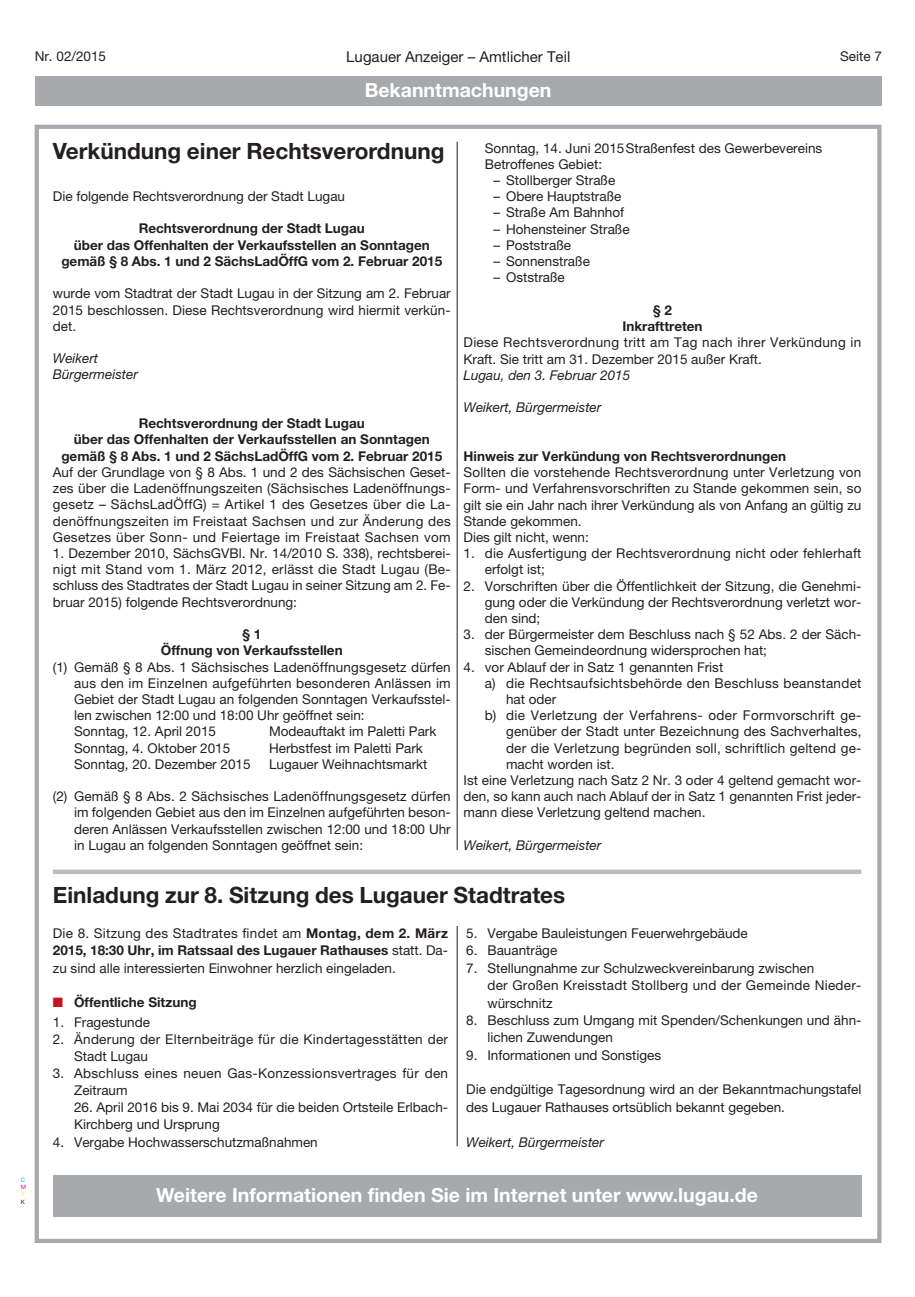
<style>
.page{position:relative;width:915px;height:1297px;background:#fff}
.page>*{position:absolute;margin:0;border:0;box-sizing:border-box;transform-origin:0 0}
.t1{font:700 22.5px "Helvetica Neue";color:#231f20}
.t2{font:700 19.5px "Helvetica Neue";color:#fff}
.t3{font:15px "Helvetica Neue";color:#231f20}
.t4{font:13.5px/16.2px "Helvetica Neue";color:#231f20}
.t5{font:700 13.5px/16.2px "Helvetica Neue";color:#231f20;text-align:center}
.t6{font:13.5px/17.1px "Helvetica Neue";letter-spacing:.02em;color:#231f20}
.t7{font:italic 13.5px/16.2px "Helvetica Neue";color:#231f20}
.t8{font:6px "Helvetica Neue";color:#00adef}
.t9{font:6px "Helvetica Neue";color:#ec008c}
.t10{font:6px "Helvetica Neue";color:#fff200}
.t11{font:6px "Helvetica Neue";color:#231f20}
.s1{font-weight:700}
.s2{color:#c4151c}
</style>
<div class="page">
<div style="left:35px;top:76px;width:846px;height:30px;background:#a7a9ac"></div>
<div style="left:35px;top:125px;width:846px;height:1118px;border:4px solid #a7a9ac"></div>
<hr style="left:456px;top:142px;width:1px;height:708px;background:#231f20">
<div style="left:53px;top:869px;width:808px;height:5px;background:#bbbdbf"></div>
<div style="left:53px;top:1175px;width:808px;height:41px;background:#a7a9ac"></div>
<hr style="left:456px;top:926px;width:1px;height:220px;background:#231f20">
<p class="t4" style="left:35px;top:49px;width:73px">Nr. 02/2015</p>
<p class="t3" style="left:346px;top:51px;width:225px">Lugauer Anzeiger – Amtlicher Teil</p>
<p class="t4" style="left:839px;top:49px;width:43px">Seite 7</p>
<h2 class="t2" style="left:364px;top:83px;width:188px">Bekanntmachungen</h2>
<p class="t8" style="left:21px;top:1178px;width:6px">C</p>
<p class="t9" style="left:21px;top:1185px;width:7px">M</p>
<p class="t10" style="left:21px;top:1192px;width:5px">Y</p>
<p class="t11" style="left:21px;top:1199px;width:6px">K</p>
<h1 class="t1" style="left:53px;top:143px;width:393px">Verkündung einer Rechtsverordnung</h1>
<p class="t4" style="left:484px;top:141px;width:339px">Sonntag, 14. Juni 2015Straßenfest des Gewerbevereins<br>Betroffenes Gebiet:</p>
<p class="t4" style="left:493px;top:173px;width:123px">– Stollberger Straße</p>
<p class="t4" style="left:493px;top:190px;width:130px">– Obere Hauptstraße</p>
<p class="t4" style="left:493px;top:206px;width:132px">– Straße Am Bahnhof</p>
<p class="t4" style="left:493px;top:222px;width:138px">– Hohensteiner Straße</p>
<p class="t4" style="left:493px;top:238px;width:79px">– Poststraße</p>
<p class="t4" style="left:493px;top:254px;width:98px">– Sonnenstraße</p>
<p class="t4" style="left:493px;top:271px;width:73px">– Oststraße</p>
<p class="t5" style="left:622px;top:303px;width:82px">§ 2<br>Inkrafttreten</p>
<p class="t6" style="left:463px;top:336px;width:399px;line-height:16.2px">Diese Rechtsverordnung tritt am Tag nach ihrer Verkündung in<br>Kraft. Sie tritt am 31. Dezember 2015 außer Kraft.</p>
<p class="t7" style="left:463px;top:368px;width:168px">Lugau, den 3. Februar 2015</p>
<p class="t7" style="left:463px;top:400px;width:139px">Weikert, Bürgermeister</p>
<p class="t5" style="left:463px;top:449px;width:324px">Hinweis zur Verkündung von Rechtsverordnungen</p>
<p class="t4" style="left:463px;top:466px;width:399px">Sollten die vorstehende Rechtsverordnung unter Verletzung von Form- und Verfahrensvorschriften zu Stande gekommen sein, so gilt sie ein Jahr nach ihrer Verkündung als von Anfang an gültig zu Stande gekommen.<br>Dies gilt nicht, wenn:</p>
<p class="t4" style="left:484px;top:547px;width:378px;text-indent:-21px">1. die Ausfertigung der Rechtsverordnung nicht oder fehlerhaft erfolgt ist;</p>
<p class="t4" style="left:484px;top:579px;width:378px;text-align:justify;text-indent:-21px">2. Vorschriften über die Öffentlichkeit der Sitzung, die Genehmi&shy;gung oder die Verkündung der Rechtsverordnung verletzt wor&shy;den sind;</p>
<p class="t4" style="left:484px;top:628px;width:378px;text-indent:-21px">3. der Bürgermeister dem Beschluss nach § 52 Abs. 2 der Säch&shy;sischen Gemeindeordnung widersprochen hat;</p>
<p class="t4" style="left:463px;top:660px;width:261px">4. vor Ablauf der in Satz 1 genannten Frist</p>
<p class="t6" style="left:484px;top:676px;width:378px">a) die Rechtsaufsichtsbehörde den Beschluss beanstandet</p>
<p class="t4" style="left:506px;top:692px;width:52px">hat oder</p>
<p class="t6" style="left:484px;top:708px;width:378px">b) die Verletzung der Verfahrens- oder Formvorschrift ge-</p>
<p class="t4" style="left:506px;top:725px;width:357px">genüber der Stadt unter Bezeichnung des Sachverhaltes,</p>
<p class="t4" style="left:506px;top:741px;width:357px">der die Verletzung begründen soll, schriftlich geltend ge-</p>
<p class="t4" style="left:506px;top:757px;width:110px">macht worden ist.</p>
<p class="t4" style="left:463px;top:773px;width:399px">Ist eine Verletzung nach Satz 2 Nr. 3 oder 4 geltend gemacht wor-</p>
<p class="t4" style="left:463px;top:790px;width:399px">den, so kann auch nach Ablauf der in Satz 1 genannten Frist jeder-</p>
<p class="t4" style="left:463px;top:806px;width:243px">mann diese Verletzung geltend machen.</p>
<p class="t7" style="left:463px;top:838px;width:139px">Weikert, Bürgermeister</p>
<p class="t4" style="left:53px;top:189px;width:293px">Die folgende Rechtsverordnung der Stadt Lugau</p>
<p class="t5" style="left:61px;top:222px;width:382px">Rechtsverordnung der Stadt Lugau<br>über das Offenhalten der Verkaufsstellen an Sonntagen gemäß § 8 Abs. 1 und 2 SächsLadÖffG vom 2. Februar 2015</p>
<p class="t4" style="left:53px;top:287px;width:399px;text-align:justify">wurde vom Stadtrat der Stadt Lugau in der Sitzung am 2. Februar 2015 beschlossen. Diese Rechtsverordnung wird hiermit verkün&shy;det.</p>
<p class="t7" style="left:53px;top:352px;width:86px">Weikert<br>Bürgermeister</p>
<p class="t5" style="left:61px;top:416px;width:382px">Rechtsverordnung der Stadt Lugau<br>über das Offenhalten der Verkaufsstellen an Sonntagen gemäß § 8 Abs. 1 und 2 SächsLadÖffG vom 2. Februar 2015</p>
<p class="t4" style="left:53px;top:465px;width:399px;text-align:justify">Auf der Grundlage von § 8 Abs. 1 und 2 des Sächsischen Geset&shy;zes über die Ladenöffnungszeiten (Sächsisches Ladenöffnungs&shy;gesetz – SächsLadÖffG) = Artikel 1 des Gesetzes über die La&shy;denöffnungszeiten im Freistaat Sachsen und zur Änderung des Gesetzes über Sonn- und Feiertage im Freistaat Sachsen vom</p>
<p class="t4" style="left:53px;top:546px;width:399px;text-align:justify">1. Dezember 2010, SächsGVBl. Nr. 14/2010 S. 338), rechtsberei&shy;nigt mit Stand vom 1. März 2012, erlässt die Stadt Lugau (Be&shy;schluss des Stadtrates der Stadt Lugau in seiner Sitzung am 2. Fe&shy;bruar 2015) folgende Rechtsverordnung:</p>
<p class="t5" style="left:161px;top:627px;width:183px">§ 1<br>Öffnung von Verkaufsstellen</p>
<p class="t4" style="left:74px;top:660px;width:378px;text-indent:-21px">(1) Gemäß § 8 Abs. 1 Sächsisches Ladenöffnungsgesetz dürfen aus den im Einzelnen aufgeführten besonderen Anlässen im Gebiet der Stadt Lugau an folgenden Sonntagen Verkaufsstel&shy;len zwischen 12:00 und 18:00 Uhr geöffnet sein:<br>Sonntag, 12. April 2015</p>
<p class="t4" style="left:269px;top:725px;width:169px">Modeauftakt im Paletti Park</p>
<p class="t4" style="left:74px;top:741px;width:158px">Sonntag, 4. Oktober 2015</p>
<p class="t4" style="left:269px;top:741px;width:155px">Herbstfest im Paletti Park</p>
<p class="t4" style="left:74px;top:757px;width:178px">Sonntag, 20. Dezember 2015</p>
<p class="t4" style="left:269px;top:757px;width:160px">Lugauer Weihnachtsmarkt</p>
<p class="t4" style="left:74px;top:790px;width:378px;text-align:justify;text-indent:-21px">(2) Gemäß § 8 Abs. 2 Sächsisches Ladenöffnungsgesetz dürfen im folgenden Gebiet aus den im Einzelnen aufgeführten beson&shy;deren Anlässen Verkaufsstellen zwischen 12:00 und 18:00 Uhr in Lugau an folgenden Sonntagen geöffnet sein:</p>
<h1 class="t1" style="left:53px;top:886px;width:513px">Einladung zur 8. Sitzung des Lugauer Stadtrates</h1>
<p class="t4" style="left:53px;top:926px;width:396px;line-height:17.4px;text-align:justify">Die 8. Sitzung des Stadtrates findet am <span class="s1">Montag, dem 2. März 2015, 18:30 Uhr, im Ratssaal des Lugauer Rathauses</span> statt. Da&shy;zu sind alle interessierten Einwohner herzlich eingeladen.</p>
<p class="t5" style="left:53px;top:995px;width:145px"><span class="s2">■</span> Öffentliche Sitzung</p>
<p class="t4" style="left:53px;top:1015px;width:99px">1. Fragestunde</p>
<p class="t6" style="left:74px;top:1032px;width:375px;text-indent:-21px">2. Änderung der Elternbeiträge für die Kindertagesstätten der<br>Stadt Lugau</p>
<p class="t6" style="left:74px;top:1066px;width:375px;text-indent:-21px">3. Abschluss eines neuen Gas-Konzessionsvertrages für den<br>Zeitraum</p>
<p class="t4" style="left:74px;top:1100px;width:375px;line-height:17.1px">26. April 2016 bis 9. Mai 2034 für die beiden Ortsteile Erlbach-<br>Kirchberg und Ursprung</p>
<p class="t4" style="left:53px;top:1135px;width:266px">4. Vergabe Hochwasserschutzmaßnahmen</p>
<p class="t4" style="left:466px;top:926px;width:283px">5. Vergabe Bauleistungen Feuerwehrgebäude</p>
<p class="t4" style="left:466px;top:944px;width:93px">6. Bauanträge</p>
<p class="t4" style="left:487px;top:960px;width:375px;line-height:17.4px;text-indent:-21px">7. Stellungnahme zur Schulzweckvereinbarung zwischen<br>der Großen Kreisstadt Stollberg und der Gemeinde Nieder&shy;würschnitz</p>
<p class="t4" style="left:487px;top:1013px;width:375px;line-height:17.4px;text-indent:-21px">8. Beschluss zum Umgang mit Spenden/Schenkungen und ähn&shy;lichen Zuwendungen</p>
<p class="t4" style="left:466px;top:1048px;width:196px">9. Informationen und Sonstiges</p>
<p class="t4" style="left:466px;top:1082px;width:396px;line-height:17.4px">Die endgültige Tagesordnung wird an der Bekanntmachungstafel des Lugauer Rathauses ortsüblich bekannt gegeben.</p>
<p class="t7" style="left:466px;top:1135px;width:139px">Weikert, Bürgermeister</p>
<h2 class="t2" style="left:156px;top:1188px;width:603px">Weitere Informationen finden Sie im Internet unter www.lugau.de</h2>
</div>
